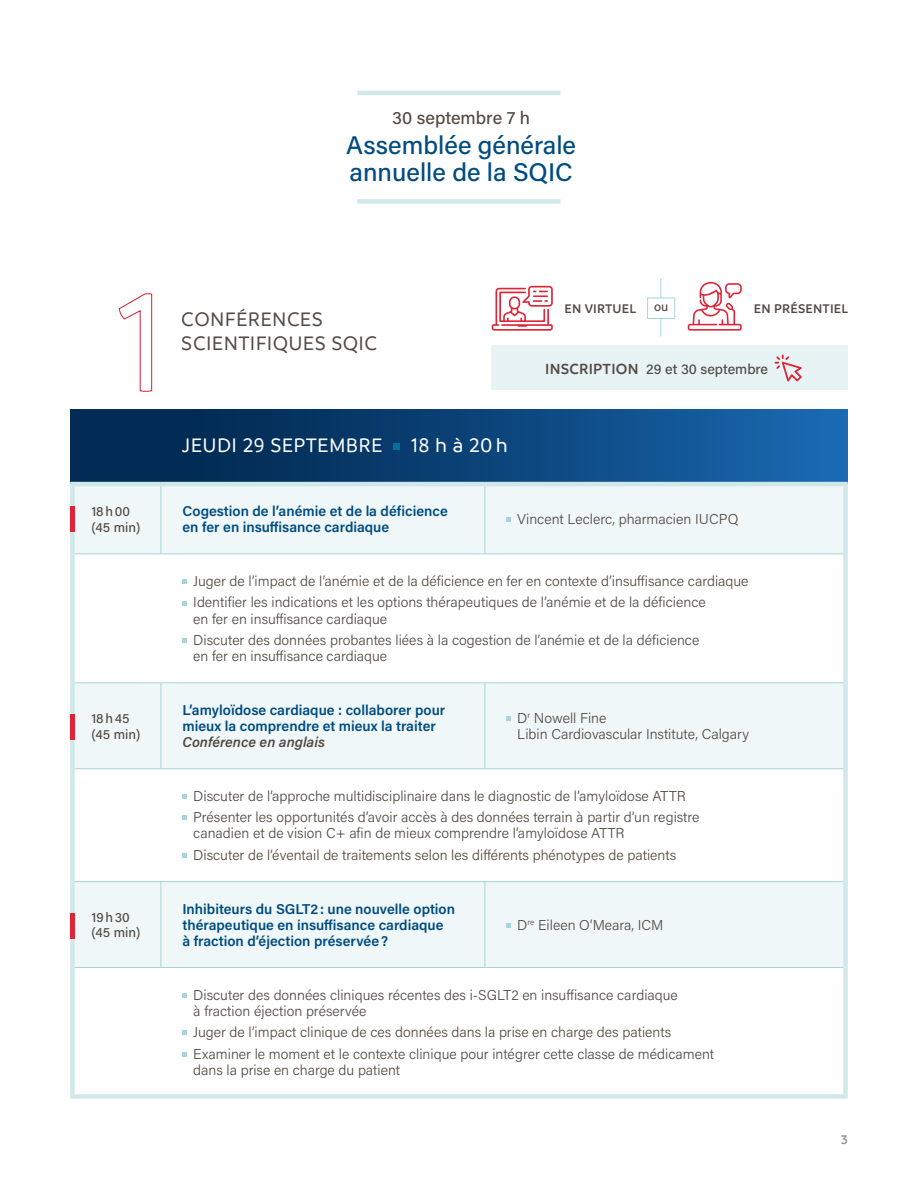
<style>
.page{position:relative;width:918px;height:1188px;background:#fff}
.page>*{position:absolute;margin:0;border:0;box-sizing:border-box;transform-origin:0 0}
.t1{font:500 25.5px/27px "Acumin Pro";color:#004c81}
.t2{font:500 21px/24px "Branding";letter-spacing:.015em;color:#534b44}
.t3{font:500 21px "Branding";letter-spacing:.015em;color:#fff}
.t4{font:500 18px "Acumin Pro";color:#534b44}
.t5{font:300 14.25px/21.5px "Acumin Pro";color:#534b44}
.t6{font:600 14.25px/16.2px "Acumin Pro";color:#004c81}
.t7{font:500 14.25px "Acumin Pro";color:#534b44}
.t8{font:italic 600 14.25px "Acumin Pro";color:#534b44}
.t9{font:500 13.5px/15.8px "Acumin Pro";letter-spacing:.005em;color:#534b44}
.t10{font:600 13.5px "Branding";letter-spacing:.015em;color:#534b44}
.t11{font:600 13.5px "Branding";color:#9a928c}
.t12{font:500 12.75px "Acumin Pro";color:#534b44}
.s1{font-family:"Branding";font-weight:600;font-size:15.75px}
</style>
<div class="page">
<svg style="left:118px;top:293px;width:35px;height:99px"></svg>
<div style="left:357px;top:199px;width:204px;height:5px;background:#d0e8ea"></div>
<hr style="left:357px;top:91px;width:204px;height:4px;background:#d0e8ea">
<svg style="left:70px;top:409px;width:778px;height:73px;background:#0b4479"></svg>
<svg style="left:394px;top:443px;width:6px;height:6px"></svg>
<div style="left:75px;top:486px;width:768px;height:67px;background:#eff7f8"></div>
<svg style="left:75px;top:554px;width:768px;height:503px"></svg>
<hr style="left:161px;top:486px;width:1px;height:67px;background:#a8d4d7">
<hr style="left:485px;top:486px;width:1px;height:67px;background:#a8d4d7">
<hr style="left:161px;top:683px;width:1px;height:85px;background:#a8d4d7">
<hr style="left:485px;top:683px;width:1px;height:85px;background:#a8d4d7">
<hr style="left:161px;top:882px;width:1px;height:85px;background:#a8d4d7">
<hr style="left:485px;top:882px;width:1px;height:85px;background:#a8d4d7">
<hr style="left:70px;top:482px;width:91px;height:4px;background:#d0e8ea">
<div style="left:70px;top:486px;width:5px;height:68px;background:#d0e8ea"></div>
<hr style="left:161px;top:482px;width:324px;height:4px;background:#d0e8ea">
<hr style="left:485px;top:482px;width:363px;height:4px;background:#d0e8ea">
<div style="left:843px;top:486px;width:5px;height:68px;background:#d0e8ea"></div>
<div style="left:70px;top:554px;width:5px;height:129px;background:#d0e8ea"></div>
<div style="left:843px;top:554px;width:5px;height:129px;background:#d0e8ea"></div>
<div style="left:70px;top:769px;width:5px;height:113px;background:#d0e8ea"></div>
<div style="left:843px;top:769px;width:5px;height:113px;background:#d0e8ea"></div>
<div style="left:70px;top:968px;width:5px;height:126px;background:#d0e8ea"></div>
<div style="left:843px;top:968px;width:5px;height:126px;background:#d0e8ea"></div>
<div style="left:70px;top:1094px;width:91px;height:5px;background:#d0e8ea"></div>
<div style="left:161px;top:1094px;width:324px;height:5px;background:#d0e8ea"></div>
<div style="left:485px;top:1094px;width:363px;height:5px;background:#d0e8ea"></div>
<div style="left:70px;top:683px;width:5px;height:86px;background:#d0e8ea"></div>
<div style="left:70px;top:882px;width:5px;height:86px;background:#d0e8ea"></div>
<div style="left:843px;top:683px;width:5px;height:86px;background:#d0e8ea"></div>
<div style="left:843px;top:882px;width:5px;height:86px;background:#d0e8ea"></div>
<hr style="left:75px;top:553px;width:86px;height:1px;background:#a8d4d7">
<hr style="left:161px;top:553px;width:324px;height:1px;background:#a8d4d7">
<hr style="left:485px;top:553px;width:358px;height:1px;background:#a8d4d7">
<hr style="left:75px;top:682px;width:86px;height:1px;background:#a8d4d7">
<hr style="left:161px;top:682px;width:324px;height:1px;background:#a8d4d7">
<hr style="left:485px;top:682px;width:358px;height:1px;background:#a8d4d7">
<hr style="left:75px;top:768px;width:86px;height:1px;background:#a8d4d7">
<hr style="left:161px;top:768px;width:324px;height:1px;background:#a8d4d7">
<hr style="left:485px;top:768px;width:358px;height:1px;background:#a8d4d7">
<hr style="left:75px;top:881px;width:86px;height:1px;background:#a8d4d7">
<hr style="left:161px;top:881px;width:324px;height:1px;background:#a8d4d7">
<hr style="left:485px;top:881px;width:358px;height:1px;background:#a8d4d7">
<hr style="left:75px;top:967px;width:86px;height:1px;background:#a8d4d7">
<hr style="left:161px;top:967px;width:324px;height:1px;background:#a8d4d7">
<hr style="left:485px;top:967px;width:358px;height:1px;background:#a8d4d7">
<svg style="left:507px;top:518px;width:4px;height:4px"></svg>
<svg style="left:183px;top:579px;width:4px;height:5px"></svg>
<svg style="left:183px;top:601px;width:4px;height:4px"></svg>
<svg style="left:183px;top:639px;width:4px;height:4px"></svg>
<svg style="left:507px;top:716px;width:4px;height:5px"></svg>
<svg style="left:183px;top:794px;width:4px;height:5px"></svg>
<svg style="left:183px;top:816px;width:4px;height:4px"></svg>
<svg style="left:183px;top:854px;width:4px;height:4px"></svg>
<svg style="left:507px;top:923px;width:4px;height:5px"></svg>
<svg style="left:183px;top:993px;width:4px;height:4px"></svg>
<svg style="left:183px;top:1031px;width:4px;height:4px"></svg>
<svg style="left:183px;top:1052px;width:4px;height:5px"></svg>
<div style="left:70px;top:506px;width:5px;height:26px;background:#df2437"></div>
<div style="left:70px;top:714px;width:5px;height:26px;background:#df2437"></div>
<div style="left:70px;top:913px;width:5px;height:25px;background:#df2437"></div>
<svg style="left:688px;top:282px;width:54px;height:49px"></svg>
<hr style="left:660px;top:278px;width:1px;height:58px;background:#a8d4d7">
<div style="left:492px;top:345px;width:356px;height:45px;background:#e7f3f4"></div>
<svg style="left:492px;top:286px;width:61px;height:45px"></svg>
<div style="left:647px;top:298px;width:28px;height:21px;background:#fff;border:1px solid #a8d4d7"></div>
<svg style="left:775px;top:355px;width:27px;height:27px"></svg>
<p class="t4" style="left:392px;top:105px;width:139px">30 septembre 7 h</p>
<h1 class="t1" style="left:346px;top:130px;width:231px">Assemblée générale annuelle de la SQIC</h1>
<h2 class="t2" style="left:182px;top:307px;width:197px">CONFÉRENCES<br>SCIENTIFIQUES SQIC</h2>
<h2 class="t3" style="left:182px;top:434px;width:202px">JEUDI 29 SEPTEMBRE</h2>
<h2 class="t3" style="left:411px;top:434px;width:98px">18 h à 20 h</h2>
<p class="t10" style="left:565px;top:301px;width:73px">EN VIRTUEL</p>
<p class="t12" style="left:654px;top:298px;width:16px">ou</p>
<p class="t10" style="left:754px;top:301px;width:96px">EN PRÉSENTIEL</p>
<p class="t7" style="left:545px;top:359px;width:224px"><span class="s1">INSCRIPTION</span> 29 et 30 septembre</p>
<p class="t9" style="left:91px;top:503px;width:51px">18h00 (45 min)</p>
<p class="t6" style="left:183px;top:502px;width:267px">Cogestion de l’anémie et de la déficience en fer en insuffisance cardiaque</p>
<p class="t5" style="left:517px;top:508px;width:223px">Vincent Leclerc, pharmacien IUCPQ</p>
<p class="t5" style="left:193px;top:570px;width:557px">Juger de l’impact de l’anémie et de la déficience en fer en contexte d’insuffisance cardiaque<br>Identifier les indications et les options thérapeutiques de l’anémie et de la déficience</p>
<p class="t5" style="left:193px;top:607px;width:508px">en fer en insuffisance cardiaque<br>Discuter des données probantes liées à la cogestion de l’anémie et de la déficience</p>
<p class="t5" style="left:193px;top:645px;width:195px">en fer en insuffisance cardiaque</p>
<p class="t9" style="left:91px;top:710px;width:51px">18h45 (45 min)</p>
<p class="t6" style="left:183px;top:701px;width:264px">L’amyloïdose cardiaque : collaborer pour mieux la comprendre et mieux la traiter</p>
<p class="t8" style="left:183px;top:732px;width:144px">Conférence en anglais</p>
<p class="t5" style="left:517px;top:709px;width:233px;line-height:16.2px">D<sup>r</sup> Nowell Fine<br>Libin Cardiovascular Institute, Calgary</p>
<p class="t5" style="left:193px;top:785px;width:508px">Discuter de l’approche multidisciplinaire dans le diagnostic de l’amyloïdose ATTR<br>Présenter les opportunités d’avoir accès à des données terrain à partir d’un registre</p>
<p class="t5" style="left:193px;top:822px;width:485px">canadien et de vision C+ afin de mieux comprendre l’amyloïdose ATTR<br>Discuter de l’éventail de traitements selon les différents phénotypes de patients</p>
<p class="t9" style="left:91px;top:908px;width:51px">19h30 (45 min)</p>
<p class="t6" style="left:183px;top:900px;width:274px">Inhibiteurs du SGLT2: une nouvelle option thérapeutique en insuffisance cardiaque<br>à fraction d’éjection préservée?</p>
<p class="t5" style="left:517px;top:914px;width:148px">D<sup>re</sup> Eileen O’Meara, ICM</p>
<p class="t5" style="left:193px;top:986px;width:486px;line-height:16.2px">Discuter des données cliniques récentes des i-SGLT2 en insuffisance cardiaque à fraction éjection préservée</p>
<p class="t5" style="left:193px;top:1021px;width:522px">Juger de l’impact clinique de ces données dans la prise en charge des patients<br>Examiner le moment et le contexte clinique pour intégrer cette classe de médicament</p>
<p class="t5" style="left:193px;top:1059px;width:208px">dans la prise en charge du patient</p>
<p class="t11" style="left:841px;top:1132px;width:9px">3</p>
</div>
